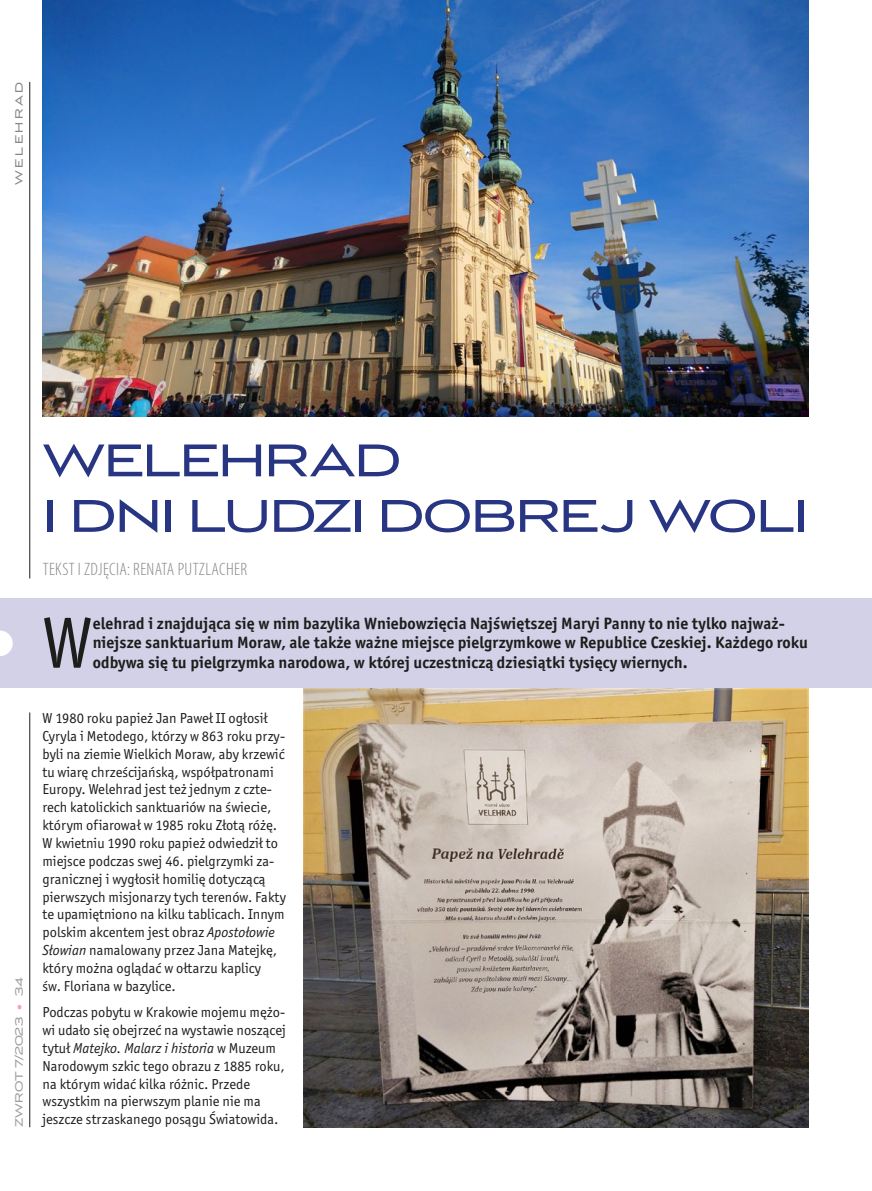
<style>
.page{position:relative;width:872px;height:1191px;background:#fff}
.page>*{position:absolute;margin:0;border:0;box-sizing:border-box;transform-origin:0 0}
.t1{font:72.75px "Officina Sans Itc TOT";color:#1d1d1b}
.t2{font:51px/55.5px "Luxury Gold";letter-spacing:-.015em;color:#283583}
.t3{font:300 condensed 18px "Myriad Pro";letter-spacing:.02em;color:#878787}
.t4{font:700 16.5px/19.5px "Officina Sans Itc TOT";letter-spacing:.005em;color:#1d1d1b}
.t5{font:14.4px/17.9px "Officina Sans Itc TOT";color:#1d1d1b}
.t6{font:12px "Luxury Gold";letter-spacing:.015em;color:#9d9d9d}
.t7{font:12px "Luxury Gold";letter-spacing:.205em;color:#878787}
.s1{color:#f29fc5}
.s2{font-style:italic}
</style>
<div class="page">
<div style="left:0;top:598px;width:872px;height:90px;background:#d3d1e7"></div>
<svg style="left:0;top:630px;width:13px;height:26px"></svg>
<img style="left:43px;top:0;width:765px;height:417px">
<hr style="left:30px;top:82px;width:1px;height:496px;background:#1d1d1b">
<hr style="left:30px;top:712px;width:1px;height:415px;background:#1d1d1b">
<img style="left:303px;top:688px;width:505px;height:439px">
<p class="t7" style="left:13px;top:185px;width:104px;rotate:-90deg">WELEHRAD</p>
<p class="t6" style="left:13px;top:1127px;width:151px;rotate:-90deg">ZWROT 7/2023 <span class="s1">•</span> 34</p>
<h2 class="t2" style="left:43px;top:433px;width:767px">WELEHRAD<br>I DNI LUDZI DOBREJ WOLI</h2>
<p class="t3" style="left:43px;top:559px;width:206px">TEKST I ZDJĘCIA: RENATA PUTZLACHER</p>
<h1 class="t1" style="left:43px;top:601px;width:51px">W</h1>
<p class="t4" style="left:93px;top:613px;width:717px">elehrad i znajdująca się w nim bazylika Wniebowzięcia Najświętszej Maryi Panny to nie tylko najważ&shy;niejsze sanktuarium Moraw, ale także ważne miejsce pielgrzymkowe w Republice Czeskiej. Każdego roku odbywa się tu pielgrzymka narodowa, w której uczestniczą dziesiątki tysięcy wiernych.</p>
<p class="t5" style="left:43px;top:709px;width:245px">W 1980 roku papież Jan Paweł II ogłosił Cyryla i Metodego, którzy w 863 roku przy&shy;byli na ziemie Wielkich Moraw, aby krzewić tu wiarę chrześcijańską, współpatronami Europy. Welehrad jest też jednym z czte&shy;rech katolickich sanktuariów na świecie, którym ofiarował w 1985 roku Złotą różę.<br>W kwietniu 1990 roku papież odwiedził to miejsce podczas swej 46. pielgrzymki za&shy;granicznej i wygłosił homilię dotyczącą pierwszych misjonarzy tych terenów. Fakty te upamiętniono na kilku tablicach. Innym polskim akcentem jest obraz <span class="s2">Apostołowie Słowian</span> namalowany przez Jana Matejkę, który można oglądać w ołtarzu kaplicy<br>św. Floriana w bazylice.</p>
<p class="t5" style="left:43px;top:1003px;width:245px">Podczas pobytu w Krakowie mojemu mężo&shy;wi udało się obejrzeć na wystawie noszącej tytuł <span class="s2">Matejko. Malarz i historia</span> w Muzeum Narodowym szkic tego obrazu z 1885 roku, na którym widać kilka różnic. Przede wszystkim na pierwszym planie nie ma jeszcze strzaskanego posągu Światowida.</p>
</div>
